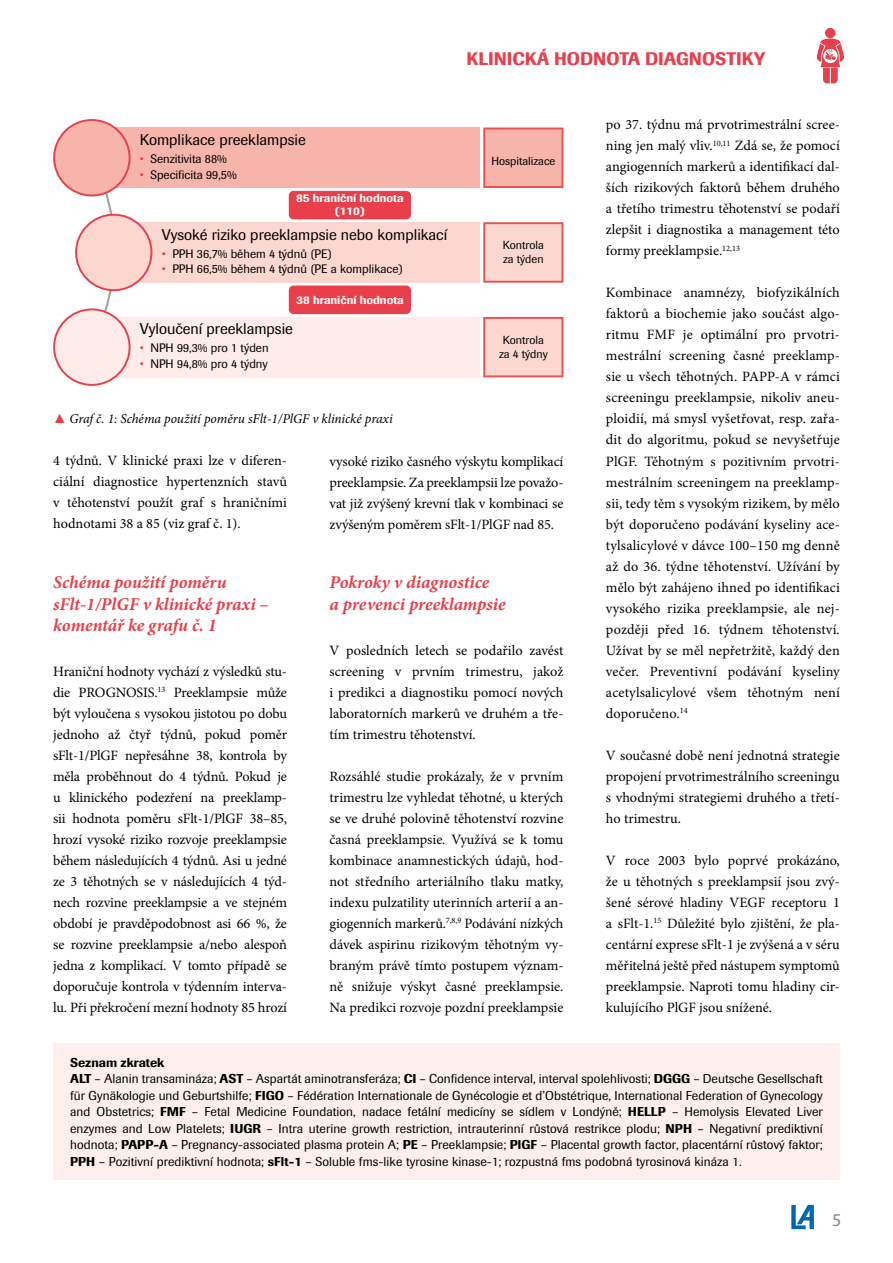
<style>
.page{position:relative;width:893px;height:1263px;background:#fff}
.page>*{position:absolute;margin:0;border:0;box-sizing:border-box;transform-origin:0 0}
.t1{font:italic 700 18px/21px "Minion Pro";letter-spacing:-.005em;color:#e83f4b}
.t2{font:18px "Imago Medium CE";color:#e83f4b}
.t3{font:18px "Myriad Pro";color:#878787}
.t4{font:15.45px "Imago Book CE";color:#000}
.t5{font:14.25px/21px "Minion Pro";color:#000;text-align:justify}
.t6{font:italic 13.5px "Minion Pro";letter-spacing:-.005em;color:#000}
.t7{font:12.75px/16.5px "Imago Book CE";letter-spacing:.005em;color:#000;text-align:justify}
.t8{font:12.75px "Imago Medium CE";color:#000}
.t9{font:12.15px "Imago Book CE";color:#000}
.t10{font:11.55px/13.8px "Imago Book CE";color:#000}
.t11{font:11.55px/12.9px "Imago Medium CE";color:#fff;text-align:center}
.s1{color:#e83f4b}
.s2{font-family:"Franklin Gothic";font-weight:500;font-style:normal;color:#e83f4b}
.s3{font-family:"Imago Medium CE"}
.s4{font-family:"Imago"}
</style>
<div class="page">
<svg style="left:791px;top:1205px;width:23px;height:24px"></svg>
<svg style="left:817px;top:28px;width:27px;height:55px"></svg>
<div style="left:289px;top:191px;width:122px;height:28px;background:#e83f4b;border-radius:5px"></div>
<div style="left:92px;top:128px;width:387px;height:60px;background:#f6b4aa"></div>
<div style="left:114px;top:222px;width:365px;height:61px;background:#fbd7d0"></div>
<div style="left:92px;top:317px;width:387px;height:60px;background:#fdece9"></div>
<svg style="left:483px;top:317px;width:80px;height:60px;background:#f9c9c3"></svg>
<svg style="left:483px;top:222px;width:80px;height:61px;background:#f9c9c3"></svg>
<svg style="left:71px;top:127px;width:58px;height:248px"></svg>
<svg style="left:483px;top:128px;width:80px;height:60px;background:#f4aaa1"></svg>
<div style="left:54px;top:120px;width:76px;height:75px;background:#f6b4aa;border-radius:50%"></div>
<div style="left:53px;top:119px;width:78px;height:77px;border:2px solid #e83f4b;border-radius:50%"></div>
<div style="left:289px;top:286px;width:122px;height:28px;background:#e83f4b;border-radius:5px"></div>
<div style="left:76px;top:215px;width:75px;height:75px;background:#fbd7d0;border-radius:50%"></div>
<div style="left:75px;top:214px;width:77px;height:77px;border:2px solid #e83f4b;border-radius:50%"></div>
<div style="left:54px;top:309px;width:76px;height:76px;background:#fdece9;border-radius:50%"></div>
<div style="left:53px;top:308px;width:78px;height:78px;border:2px solid #e83f4b;border-radius:50%"></div>
<div style="left:53px;top:1043px;width:787px;height:136px;background:#feefed"></div>
<p class="t2" style="left:466px;top:48px;width:300px">KLINICKÁ HODNOTA DIAGNOSTIKY</p>
<p class="t4" style="left:140px;top:131px;width:168px">Komplikace preeklampsie</p>
<p class="t9" style="left:140px;top:152px;width:89px"><span class="s1">•</span> Senzitivita 88%</p>
<p class="t9" style="left:140px;top:168px;width:98px"><span class="s1">•</span> Specificita 99,5%</p>
<p class="t11" style="left:296px;top:192px;width:109px">85 hraniční hodnota (110)</p>
<p class="t4" style="left:162px;top:226px;width:287px">Vysoké riziko preeklampsie nebo komplikací</p>
<p class="t9" style="left:162px;top:247px;width:171px"><span class="s1">•</span> PPH 36,7% během 4 týdnů (PE)</p>
<p class="t9" style="left:162px;top:262px;width:242px"><span class="s1">•</span> PPH 66,5% během 4 týdnů (PE a komplikace)</p>
<p class="t11" style="left:296px;top:293px;width:109px">38 hraniční hodnota</p>
<p class="t4" style="left:140px;top:320px;width:155px">Vyloučení preeklampsie</p>
<p class="t9" style="left:140px;top:341px;width:130px"><span class="s1">•</span> NPH 99,3% pro 1 týden</p>
<p class="t9" style="left:140px;top:357px;width:130px"><span class="s1">•</span> NPH 94,8% pro 4 týdny</p>
<p class="t6" style="left:53px;top:410px;width:341px"><span class="s2">▲</span> Graf č. 1: Schéma použití poměru sFlt-1/PlGF v klinické praxi</p>
<p class="t10" style="left:491px;top:154px;width:66px">Hospitalizace</p>
<p class="t10" style="left:503px;top:238px;width:42px">Kontrola za týden</p>
<p class="t10" style="left:499px;top:333px;width:50px;text-align:center">Kontrola za 4 týdny</p>
<p class="t5" style="left:53px;top:450px;width:235px">4 týdnů. V klinické praxi lze v diferen&shy;ciální diagnostice hypertenzních stavů v těhotenství použít graf s hraničními hodnotami 38 a 85 (viz graf č. 1).</p>
<p class="t1" style="left:53px;top:572px;width:217px">Schéma použití poměru sFlt-1/PlGF v klinické praxi – komentář ke grafu č. 1</p>
<p class="t5" style="left:53px;top:660px;width:235px">Hraniční hodnoty vychází z výsledků stu&shy;die PROGNOSIS.<sup>13</sup> Preeklampsie může být vyloučena s vysokou jistotou po dobu jednoho až čtyř týdnů, pokud poměr sFlt-1/PlGF nepřesáhne 38, kontrola by měla proběhnout do 4 týdnů. Pokud je u klinického podezření na preeklamp&shy;sii hodnota poměru sFlt-1/PlGF 38–85, hrozí vysoké riziko rozvoje preeklampsie během následujících 4 týdnů. Asi u jedné ze 3 těhotných se v následujících 4 týd&shy;nech rozvine preeklampsie a ve stejném období je pravděpodobnost asi 66 %, že se rozvine preeklampsie a/nebo alespoň jedna z komplikací. V tomto případě se doporučuje kontrola v týdenním interva&shy;lu. Při překročení mezní hodnoty 85 hrozí</p>
<p class="t5" style="left:330px;top:450px;width:235px">vysoké riziko časného výskytu komplikací preeklampsie. Za preeklampsii lze považo&shy;vat již zvýšený krevní tlak v kombinaci se zvýšeným poměrem sFlt-1/PlGF nad 85.</p>
<p class="t1" style="left:330px;top:572px;width:177px">Pokroky v diagnostice<br>a prevenci preeklampsie</p>
<p class="t5" style="left:330px;top:639px;width:235px">V posledních letech se podařilo zavést screening v prvním trimestru, jakož i predikci a diagnostiku pomocí nových laboratorních markerů ve druhém a tře&shy;tím trimestru těhotenství.</p>
<p class="t5" style="left:330px;top:765px;width:235px">Rozsáhlé studie prokázaly, že v prvním trimestru lze vyhledat těhotné, u kterých se ve druhé polovině těhotenství rozvine časná preeklampsie. Využívá se k tomu kombinace anamnestických údajů, hod&shy;not středního arteriálního tlaku matky, indexu pulzatility uterinních arterií a an&shy;giogenních markerů.<sup>7,8,9</sup> Podávání nízkých dávek aspirinu rizikovým těhotným vy&shy;braným právě tímto postupem význam&shy;ně snižuje výskyt časné preeklampsie.<br>Na predikci rozvoje pozdní preeklampsie</p>
<p class="t5" style="left:606px;top:114px;width:235px">po 37. týdnu má prvotrimestrální scree&shy;ning jen malý vliv.<sup>10,11</sup> Zdá se, že pomocí angiogenních markerů a identifikací dal&shy;ších rizikových faktorů během druhého a třetího trimestru těhotenství se podaří zlepšit i diagnostika a management této formy preeklampsie.<sup>12,13</sup></p>
<p class="t5" style="left:606px;top:282px;width:235px">Kombinace anamnézy, biofyzikálních faktorů a biochemie jako součást algo&shy;ritmu FMF je optimální pro prvotri&shy;mestrální screening časné preeklamp&shy;sie u všech těhotných. PAPP-A v rámci screeningu preeklampsie, nikoliv aneu&shy;ploidií, má smysl vyšetřovat, resp. zařa&shy;dit do algoritmu, pokud se nevyšetřuje PlGF. Těhotným s pozitivním prvotri&shy;mestrálním screeningem na preeklamp&shy;sii, tedy těm s vysokým rizikem, by mělo být doporučeno podávání kyseliny ace&shy;tylsalicylové v dávce 100–150 mg denně až do 36. týdne těhotenství. Užívání by mělo být zahájeno ihned po identifikaci vysokého rizika preeklampsie, ale nej&shy;později před 16. týdnem těhotenství.<br>Užívat by se měl nepřetržitě, každý den večer. Preventivní podávání kyseliny acetylsalicylové všem těhotným není doporučeno.<sup>14</sup></p>
<p class="t5" style="left:606px;top:744px;width:235px">V současné době není jednotná strategie propojení prvotrimestrálního screeningu s vhodnými strategiemi druhého a třetí&shy;ho trimestru.</p>
<p class="t5" style="left:606px;top:849px;width:235px">V roce 2003 bylo poprvé prokázáno, že u těhotných s preeklampsií jsou zvý&shy;šené sérové hladiny VEGF receptoru 1 a sFlt-1.<sup>15</sup> Důležité bylo zjištění, že pla&shy;centární exprese sFlt-1 je zvýšená a v séru měřitelná ještě před nástupem symptomů preeklampsie. Naproti tomu hladiny cir&shy;kulujícího PlGF jsou snížené.</p>
<p class="t8" style="left:70px;top:1055px;width:96px">Seznam zkratek</p>
<p class="t7" style="left:70px;top:1070px;width:754px"><span class="s3">ALT</span> <span class="s4">–</span> Alanin transamináza; <span class="s3">AST</span> <span class="s4">–</span> Aspartát aminotransferáza; <span class="s3">CI</span> <span class="s4">–</span> Confidence interval, interval spolehlivosti; <span class="s3">DGGG</span> <span class="s4">–</span> Deutsche Gesellschaft für Gynäkologie und Geburtshilfe; <span class="s3">FIGO</span> <span class="s4">–</span> Fédération Internationale de Gynécologie et d’Obstétrique, International Federation of Gynecology and Obstetrics; <span class="s3">FMF</span> <span class="s4">–</span> Fetal Medicine Foundation, nadace fetální medicíny se sídlem v Londýně; <span class="s3">HELLP</span> <span class="s4">–</span> Hemolysis Elevated Liver enzymes and Low Platelets; <span class="s3">IUGR</span> <span class="s4">–</span> Intra uterine growth restriction, intrauterinní růstová restrikce plodu; <span class="s3">NPH</span> <span class="s4">–</span> Negativní prediktivní hodnota; <span class="s3">PAPP-A</span> <span class="s4">–</span> Pregnancy-associated plasma protein A; <span class="s3">PE</span> <span class="s4">–</span> Preeklampsie; <span class="s3">PlGF</span> <span class="s4">–</span> Placental growth factor, placentární růstový faktor; <span class="s3">PPH</span> <span class="s4">–</span> Pozitivní prediktivní hodnota; <span class="s3">sFlt-1</span> <span class="s4">–</span> Soluble fms-like tyrosine kinase-1; rozpustná fms podobná tyrosinová kináza 1.</p>
<p class="t3" style="left:832px;top:1210px;width:11px">5</p>
</div>
